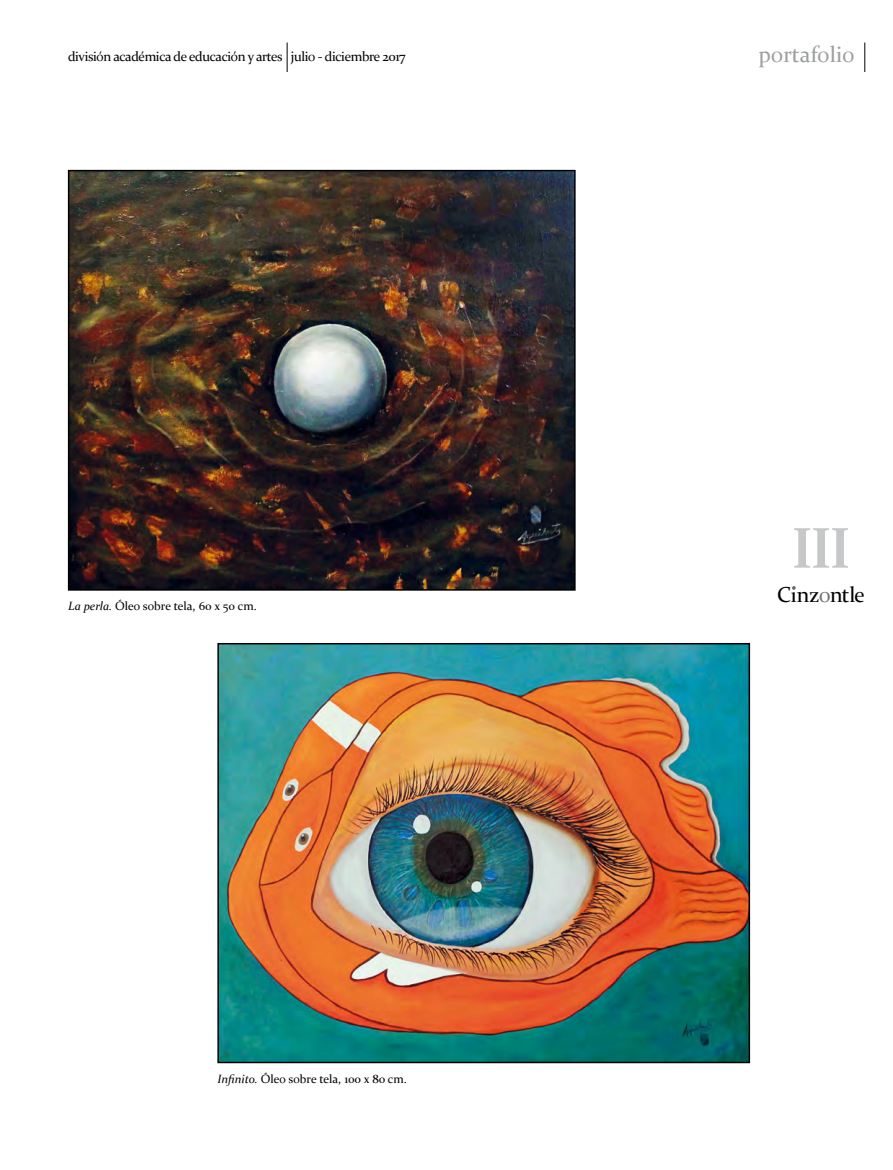
<style>
.page{position:relative;width:893px;height:1170px;background:#fff}
.page>*{position:absolute;margin:0;border:0;box-sizing:border-box;transform-origin:0 0}
.t1{font:700 57.75px "Constantia";color:#c6c7c8;scale:.91 1}
.t2{font:22.5px "Constantia";color:#9c9e9f}
.t3{font:21.6px "Constantia";letter-spacing:-.02em;color:#000}
.t4{font:13.5px "Constantia";letter-spacing:-.03em;color:#000}
.t5{font:12px "Constantia";color:#000}
.s1{font-style:italic}
.s2{color:#707172}
</style>
<div class="page">
<svg style="left:864px;top:43px;width:1px;height:29px"></svg>
<svg style="left:287px;top:43px;width:1px;height:29px"></svg>
<svg style="left:792px;top:586px;width:4px;height:3px"></svg>
<img style="left:71px;top:173px;width:502px;height:414px">
<div style="left:68px;top:170px;width:508px;height:420px;border:2px solid #000"></div>
<img style="left:220px;top:646px;width:527px;height:414px">
<div style="left:217px;top:643px;width:533px;height:420px;border:2px solid #000"></div>
<p class="t4" style="left:68px;top:47px;width:339px">división académica de educación y artes julio - diciembre 2017</p>
<h2 class="t2" style="left:759px;top:39px;width:97px">portafolio</h2>
<p class="t5" style="left:68px;top:598px;width:190px"><span class="s1">La perla.</span> Óleo sobre tela, 60 x 50 cm.</p>
<p class="t5" style="left:217px;top:1070px;width:191px"><span class="s1">Infinito.</span> Óleo sobre tela, 100 x 80 cm.</p>
<h1 class="t1" style="left:792px;top:508px;width:66px">III</h1>
<h3 class="t3" style="left:777px;top:579px;width:89px">Cinz<span class="s2">o</span>ntle</h3>
</div>
